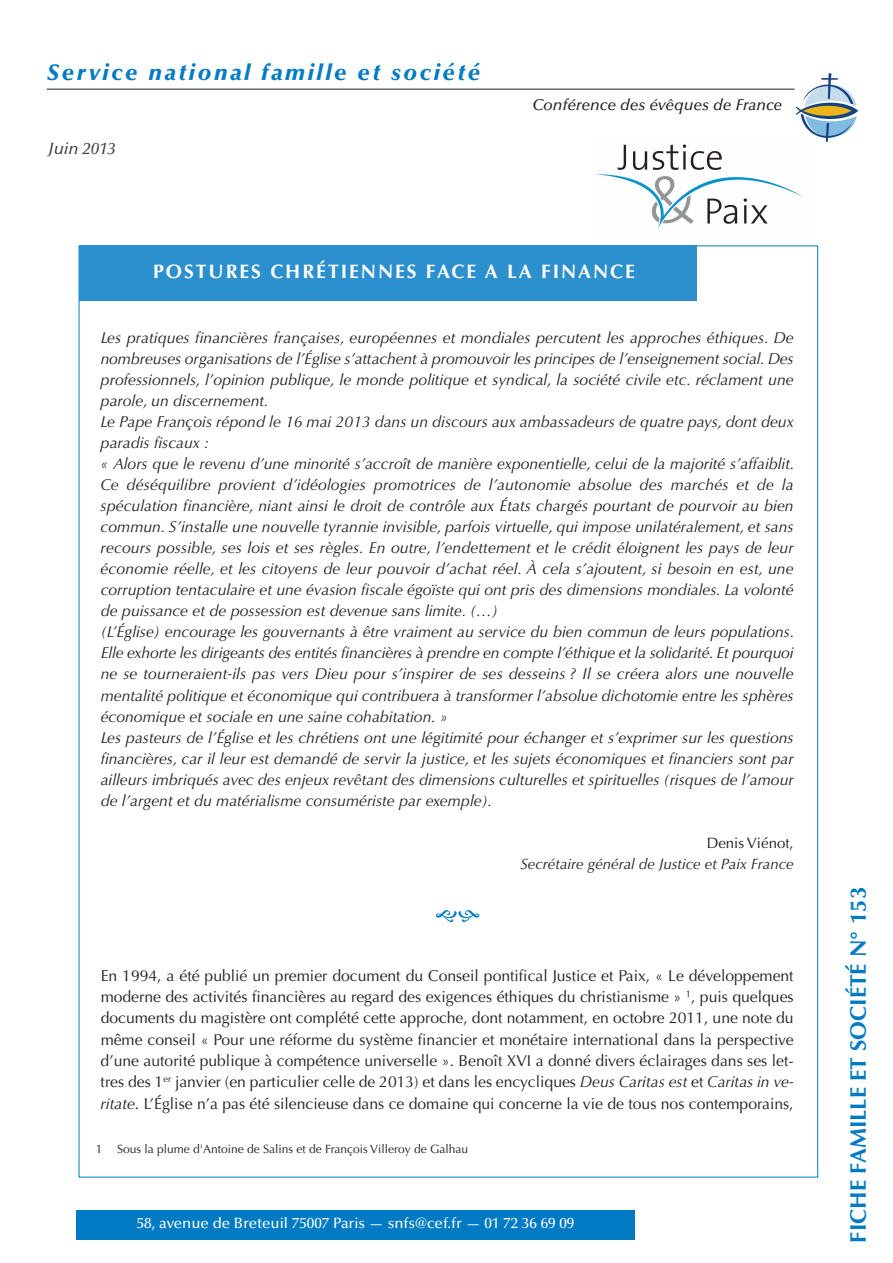
<style>
.page{position:relative;width:893px;height:1263px;background:#fff}
.page>*{position:absolute;margin:0;border:0;box-sizing:border-box;transform-origin:0 0}
.t1{font:italic 900 22.5px "Optima LT Std";letter-spacing:.115em;color:#007bc3}
.t2{font:700 22.5px "Optima LT Std";color:#007bc3}
.t3{font:700 19.5px "Optima LT Std";letter-spacing:.1em;color:#fff}
.t4{font:italic 500 16.5px "Optima LT Std";color:#3e3e3f}
.t5{font:italic 15.75px/21px "Optima LT Std";color:#231f20}
.t6{font:15.75px/21.3px "Optima LT Std";color:#231f20;text-align:justify}
.t7{font:italic 500 15.75px "Optima LT Std";color:#231f20}
.t8{font:500 15px "Optima LT Std";color:#fff}
.t9{font:italic 15px "Optima LT Std";color:#231f20}
.t10{font:15px "Optima LT Std";color:#231f20}
.t11{font:12px "Optima LT Std";color:#231f20}
.s1{font-style:italic}
</style>
<div class="page">
<div style="left:77px;top:1210px;width:558px;height:29px;background:#007bc3"></div>
<div style="left:79px;top:245px;width:618px;height:56px;background:#2c90cf"></div>
<hr style="left:47px;top:89px;width:748px;height:1px;background:#231f20">
<img style="left:796px;top:73px;width:63px;height:69px">
<img style="left:595px;top:136px;width:216px;height:92px">
<h1 class="t1" style="left:47px;top:64px;width:435px">Service national famille et société</h1>
<p class="t4" style="left:48px;top:142px;width:69px">Juin 2013</p>
<p class="t7" style="left:532px;top:98px;width:252px">Conférence des évêques de France</p>
<p class="t3" style="left:153px;top:263px;width:483px">POSTURES CHRÉTIENNES FACE A LA FINANCE</p>
<p class="t5" style="left:101px;top:329px;width:695px">Les pratiques financières françaises, européennes et mondiales percutent les approches éthiques. De nombreuses organisations de l’Église s’attachent à promouvoir les principes de l’enseignement social. Des professionnels, l’opinion publique, le monde politique et syndical, la société civile etc. réclament une parole, un discernement.<br>Le Pape François répond le 16 mai 2013 dans un discours aux ambassadeurs de quatre pays, dont deux paradis fiscaux :<br>« Alors que le revenu d’une minorité s’accroît de manière exponentielle, celui de la majorité s’affaiblit.<br>Ce déséquilibre provient d’idéologies promotrices de l’autonomie absolue des marchés et de la spéculation financière, niant ainsi le droit de contrôle aux États chargés pourtant de pourvoir au bien commun. S’installe une nouvelle tyrannie invisible, parfois virtuelle, qui impose unilatéralement, et sans recours possible, ses lois et ses règles. En outre, l’endettement et le crédit éloignent les pays de leur économie réelle, et les citoyens de leur pouvoir d’achat réel. À cela s’ajoutent, si besoin en est, une corruption tentaculaire et une évasion fiscale égoïste qui ont pris des dimensions mondiales. La volonté de puissance et de possession est devenue sans limite. (…)<br>(L’Église) encourage les gouvernants à être vraiment au service du bien commun de leurs populations.<br>Elle exhorte les dirigeants des entités financières à prendre en compte l’éthique et la solidarité. Et pourquoi ne se tourneraient-ils pas vers Dieu pour s’inspirer de ses desseins ? Il se créera alors une nouvelle mentalité politique et économique qui contribuera à transformer l’absolue dichotomie entre les sphères économique et sociale en une saine cohabitation. »<br>Les pasteurs de l’Église et les chrétiens ont une légitimité pour échanger et s’exprimer sur les questions financières, car il leur est demandé de servir la justice, et les sujets économiques et financiers sont par ailleurs imbriqués avec des enjeux revêtant des dimensions culturelles et spirituelles (risques de l’amour de l’argent et du matérialisme consumériste par exemple).</p>
<p class="t10" style="left:707px;top:836px;width:88px">Denis Viénot,</p>
<p class="t9" style="left:520px;top:857px;width:275px">Secrétaire général de Justice et Paix France</p>
<p class="t6" style="left:101px;top:966px;width:694px">En 1994, a été publié un premier document du Conseil pontifical Justice et Paix, « Le développement moderne des activités financières au regard des exigences éthiques du christianisme » <sup>1</sup>, puis quelques documents du magistère ont complété cette approche, dont notamment, en octobre 2011, une note du même conseil « Pour une réforme du système financier et monétaire international dans la perspective d’une autorité publique à compétence universelle ». Benoît XVI a donné divers éclairages dans ses let&shy;tres des 1<sup>er</sup> janvier (en particulier celle de 2013) et dans les encycliques <span class="s1">Deus Caritas est</span> et <span class="s1">Caritas in ve&shy;ritate</span>. L’Église n’a pas été silencieuse dans ce domaine qui concerne la vie de tous nos contemporains,</p>
<p class="t11" style="left:96px;top:1144px;width:374px">1 Sous la plume d'Antoine de Salins et de François Villeroy de Galhau</p>
<p class="t8" style="left:137px;top:1217px;width:439px">58, avenue de Breteuil 75007 Paris — snfs@cef.fr — 01 72 36 69 09</p>
<h1 class="t2" style="left:849px;top:1242px;width:357px;rotate:-90deg">FICHE FAMILLE ET SOCIÉTÉ N° 153</h1>
</div>
